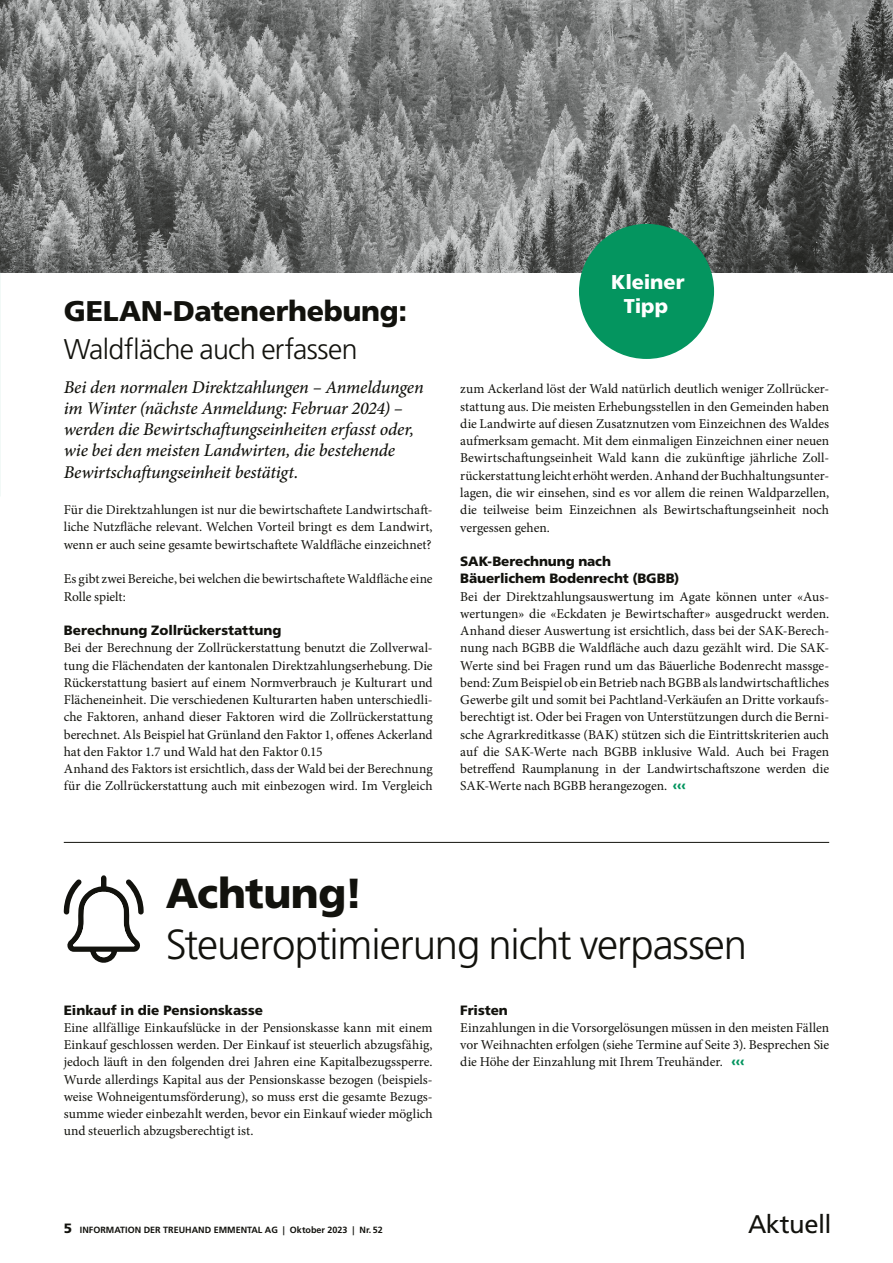
<style>
.page{position:relative;width:893px;height:1263px;background:#fff}
.page>*{position:absolute;margin:0;border:0;box-sizing:border-box;transform-origin:0 0}
.t1{font:300 42px "Frutiger LT Std";letter-spacing:-.025em;color:#12120d}
.t2{font:900 42px "Frutiger LT Std";letter-spacing:-.01em;color:#12120d}
.t3{font:300 28.5px "Frutiger LT Std";letter-spacing:-.02em;color:#12120d}
.t4{font:900 28.5px "Frutiger LT Std";letter-spacing:-.015em;color:#12120d}
.t5{font:25.5px "Frutiger LT Std";letter-spacing:-.02em;color:#12120d}
.t6{font:900 19.95px/24px "Frutiger LT Std";letter-spacing:-.01em;color:#fff;text-align:center}
.t7{font:italic 500 18px/21px "Minion Pro";letter-spacing:-.01em;color:#12120d}
.t8{font:13.5px/17.2px "Minion Pro";letter-spacing:-.005em;color:#12120d;text-align:justify}
.t9{font:900 13.5px/17.2px "Frutiger LT Std";letter-spacing:-.005em;color:#12120d}
.t10{font:700 9px "Frutiger LT Std";color:#12120d}
.s1{font-family:"Frutiger LT Std";font-weight:900;color:#04955f}
.s2{font-weight:900;font-size:13.5px}
</style>
<div class="page">
<hr style="left:64px;top:842px;width:765px;height:1px;background:#12120d">
<img style="left:0;top:0;width:893px;height:273px">
<div style="left:579px;top:224px;width:135px;height:135px;background:#04955f;border-radius:50%"></div>
<svg style="left:64px;top:875px;width:80px;height:88px"></svg>
<h2 class="t4" style="left:64px;top:294px;width:345px">GELAN-Datenerhebung:</h2>
<h2 class="t3" style="left:64px;top:333px;width:295px">Waldfläche auch erfassen</h2>
<h3 class="t7" style="left:64px;top:377px;width:361px">Bei den normalen Direktzahlungen – Anmeldungen im Winter (nächste Anmeldung: Februar 2024) – werden die Bewirtschaftungseinheiten erfasst oder, wie bei den meisten Landwirten, die bestehende Bewirtschaftungseinheit bestätigt.</h3>
<p class="t8" style="left:64px;top:501px;width:370px">Für die Direktzahlungen ist nur die bewirtschaftete Landwirtschaft&shy;liche Nutzfläche relevant. Welchen Vorteil bringt es dem Landwirt, wenn er auch seine gesamte bewirtschaftete Waldfläche einzeichnet?</p>
<p class="t8" style="left:64px;top:570px;width:370px">Es gibt zwei Bereiche, bei welchen die bewirtschaftete Waldfläche eine<br>Rolle spielt:</p>
<p class="t9" style="left:64px;top:622px;width:219px">Berechnung Zollrückerstattung</p>
<p class="t8" style="left:64px;top:639px;width:370px;text-align:left">Bei der Berechnung der Zollrückerstattung benutzt die Zollverwal&shy;tung die Flächendaten der kantonalen Direktzahlungserhebung. Die Rückerstattung basiert auf einem Normverbrauch je Kulturart und Flächeneinheit. Die verschiedenen Kulturarten haben unterschiedli&shy;che Faktoren, anhand dieser Faktoren wird die Zollrückerstattung berechnet. Als Beispiel hat Grünland den Faktor 1, offenes Ackerland hat den Faktor 1.7 und Wald hat den Faktor 0.15<br>Anhand des Faktors ist ersichtlich, dass der Wald bei der Berechnung für die Zollrückerstattung auch mit einbezogen wird. Im Vergleich</p>
<h3 class="t6" style="left:611px;top:270px;width:75px">Kleiner<br>Tipp</h3>
<p class="t8" style="left:460px;top:381px;width:370px">zum Ackerland löst der Wald natürlich deutlich weniger Zollrücker&shy;stattung aus. Die meisten Erhebungsstellen in den Gemeinden haben die Landwirte auf diesen Zusatznutzen vom Einzeichnen des Waldes aufmerksam gemacht. Mit dem einmaligen Einzeichnen einer neuen Bewirtschaftungseinheit Wald kann die zukünftige jährliche Zoll&shy;rückerstattung leicht erhöht werden. Anhand der Buchhaltungsunter&shy;lagen, die wir einsehen, sind es vor allem die reinen Waldparzellen, die teilweise beim Einzeichnen als Bewirtschaftungseinheit noch vergessen gehen.</p>
<p class="t9" style="left:460px;top:553px;width:221px">SAK-Berechnung nach<br>Bäuerlichem Bodenrecht (BGBB)</p>
<p class="t8" style="left:460px;top:588px;width:370px">Bei der Direktzahlungsauswertung im Agate können unter «Aus&shy;wertungen» die «Eckdaten je Bewirtschafter» ausgedruckt werden.<br>Anhand dieser Auswertung ist ersichtlich, dass bei der SAK-Berech&shy;nung nach BGBB die Waldfläche auch dazu gezählt wird. Die SAK-Werte sind bei Fragen rund um das Bäuerliche Bodenrecht massge&shy;bend: Zum Beispiel ob ein Betrieb nach BGBB als landwirtschaftliches Gewerbe gilt und somit bei Pachtland-Verkäufen an Dritte vorkaufs&shy;berechtigt ist. Oder bei Fragen von Unterstützungen durch die Berni&shy;sche Agrarkreditkasse (BAK) stützen sich die Eintrittskriterien auch auf die SAK-Werte nach BGBB inklusive Wald. Auch bei Fragen betreffend Raumplanung in der Landwirtschaftszone werden die SAK-Werte nach BGBB herangezogen. <span class="s1">‹‹‹</span></p>
<h1 class="t2" style="left:166px;top:868px;width:199px">Achtung!</h1>
<h1 class="t1" style="left:166px;top:920px;width:583px">Steueroptimierung nicht verpassen</h1>
<p class="t9" style="left:64px;top:1001px;width:201px">Einkauf in die Pensionskasse</p>
<p class="t8" style="left:64px;top:1019px;width:370px">Eine allfällige Einkaufslücke in der Pensionskasse kann mit einem Einkauf geschlossen werden. Der Einkauf ist steuerlich abzugsfähig, jedoch läuft in den folgenden drei Jahren eine Kapitalbezugssperre.<br>Wurde allerdings Kapital aus der Pensionskasse bezogen (beispiels&shy;weise Wohneigentumsförderung), so muss erst die gesamte Bezugs&shy;summe wieder einbezahlt werden, bevor ein Einkauf wieder möglich und steuerlich abzugsberechtigt ist.</p>
<p class="t9" style="left:460px;top:1001px;width:49px">Fristen</p>
<p class="t8" style="left:460px;top:1019px;width:370px">Einzahlungen in die Vorsorgelösungen müssen in den meisten Fällen vor Weihnachten erfolgen (siehe Termine auf Seite 3). Besprechen Sie die Höhe der Einzahlung mit Ihrem Treuhänder. <span class="s1">‹‹‹</span></p>
<p class="t10" style="left:64px;top:1225px;width:320px"><span class="s2">5</span> INFORMATION DER TREUHAND EMMENTAL AG | Oktober 2023 | Nr. 52</p>
<h3 class="t5" style="left:748px;top:1209px;width:85px">Aktuell</h3>
</div>
